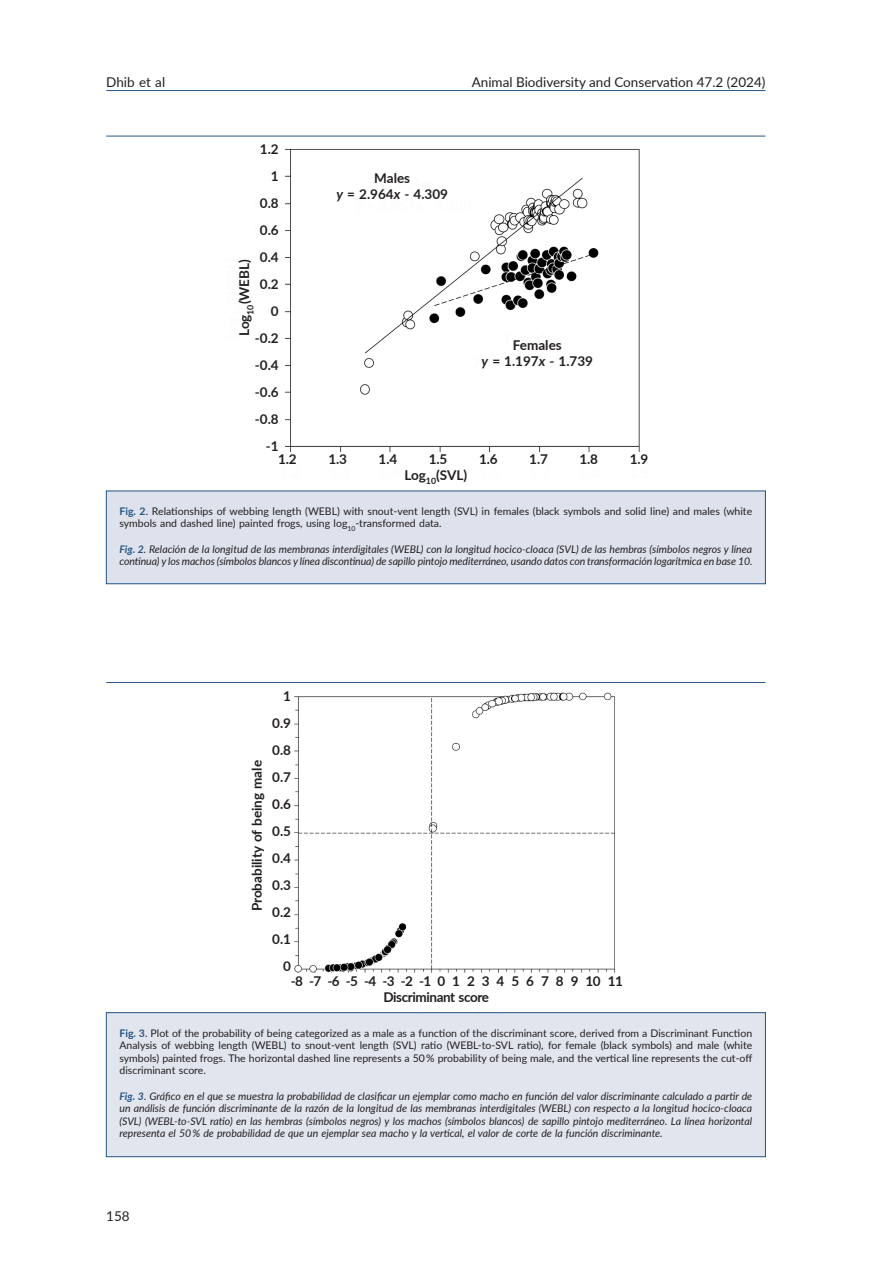
<style>
.page{position:relative;width:893px;height:1263px;background:#fff}
.page>*{position:absolute;margin:0;border:0;box-sizing:border-box;transform-origin:0 0}
.Figures-negre{font:700 13.5px "Lato";color:#231f20}
.t1{font:13.5px "Lato";color:#231f20}
.Figures-negre-2{font:700 13.5px "Lato";letter-spacing:-.03em;color:#231f20}
.Peu_2_esp{font:italic 10.5px/12.6px "Lato";letter-spacing:-.005em;color:#231f20}
.Peu_1_ang{font:10.5px/12.6px "Lato";color:#231f20}
.s1{font-style:italic}
.s2{font-weight:700;color:#265582}
</style>
<div class="page">
<hr style="left:106px;top:90px;width:659px;height:1px;background:#265582">
<img style="left:205px;top:149px;width:463px;height:342px">
<img style="left:294px;top:692px;width:321px;height:281px">
<div style="left:106px;top:491px;width:659px;height:93px;background:#dee2ec"></div>
<div style="left:106px;top:491px;width:660px;height:93px;border:1px solid #265582"></div>
<div style="left:106px;top:1013px;width:659px;height:144px;background:#e1e5ee"></div>
<div style="left:106px;top:1012px;width:660px;height:145px;border:1px solid #265582"></div>
<hr style="left:106px;top:136px;width:659px;height:1px;background:#265582">
<hr style="left:106px;top:682px;width:659px;height:1px;background:#265582">
<p class="t1" style="left:106px;top:72px;width:60px">Dhib et al</p>
<p class="t1" style="left:472px;top:72px;width:295px">Animal Biodiversity and Conservation 47.2 (2024)</p>
<p class="Figures-negre" style="left:260px;top:139px;width:20px">1.2</p>
<p class="Figures-negre" style="left:271px;top:166px;width:9px">1</p>
<p class="Figures-negre" style="left:260px;top:193px;width:20px">0.8</p>
<p class="Figures-negre" style="left:260px;top:220px;width:20px">0.6</p>
<p class="Figures-negre" style="left:260px;top:247px;width:20px">0.4</p>
<p class="Figures-negre" style="left:260px;top:274px;width:20px">0.2</p>
<p class="Figures-negre" style="left:271px;top:301px;width:9px">0</p>
<p class="Figures-negre" style="left:255px;top:328px;width:25px">-0.2</p>
<p class="Figures-negre" style="left:255px;top:355px;width:25px">-0.4</p>
<p class="Figures-negre" style="left:255px;top:382px;width:25px">-0.6</p>
<p class="Figures-negre" style="left:255px;top:409px;width:25px">-0.8</p>
<p class="Figures-negre" style="left:266px;top:436px;width:14px">-1</p>
<p class="Figures-negre" style="left:234px;top:336px;width:78px;rotate:-90deg">Log<sub>10</sub>(WEBL)</p>
<p class="Figures-negre" style="left:374px;top:168px;width:37px">Males</p>
<p class="Figures-negre" style="left:336px;top:184px;width:113px"><span class="s1">y</span> = 2.964<span class="s1">x</span> - 4.309</p>
<p class="Figures-negre" style="left:513px;top:335px;width:50px">Females</p>
<p class="Figures-negre" style="left:482px;top:352px;width:113px"><span class="s1">y</span> = 1.197<span class="s1">x</span> - 1.739</p>
<p class="Figures-negre" style="left:278px;top:449px;width:20px">1.2</p>
<p class="Figures-negre" style="left:328px;top:449px;width:20px">1.3</p>
<p class="Figures-negre" style="left:379px;top:449px;width:20px">1.4</p>
<p class="Figures-negre" style="left:429px;top:449px;width:20px">1.5</p>
<p class="Figures-negre" style="left:479px;top:449px;width:20px">1.6</p>
<p class="Figures-negre" style="left:529px;top:449px;width:20px">1.7</p>
<p class="Figures-negre" style="left:579px;top:449px;width:20px">1.8</p>
<p class="Figures-negre" style="left:630px;top:449px;width:20px">1.9</p>
<p class="Figures-negre" style="left:404px;top:465px;width:64px">Log<sub>10</sub>(SVL)</p>
<p class="Peu_1_ang" style="left:119px;top:504px;width:634px"><span class="s2">Fig. 2</span>. Relationships of webbing length (WEBL) with snout-vent length (SVL) in females (black symbols and solid line) and males (white symbols and dashed line) painted frogs, using log<sub>10</sub>-transformed data.</p>
<p class="Peu_2_esp" style="left:119px;top:542px;width:635px"><span class="s2">Fig. 2</span>. Relación de la longitud de las membranas interdigitales (WEBL) con la longitud hocico-cloaca (SVL) de las hembras (símbolos negros y línea continua) y los machos (símbolos blancos y línea discontinua) de sapillo pintojo mediterráneo, usando datos con transformación logarítmica en base 10.</p>
<p class="Figures-negre" style="left:247px;top:911px;width:153px;rotate:-90deg">Probability of being male</p>
<p class="Figures-negre" style="left:283px;top:686px;width:9px">1</p>
<p class="Figures-negre" style="left:272px;top:713px;width:20px">0.9</p>
<p class="Figures-negre" style="left:272px;top:740px;width:20px">0.8</p>
<p class="Figures-negre" style="left:272px;top:767px;width:20px">0.7</p>
<p class="Figures-negre" style="left:272px;top:794px;width:20px">0.6</p>
<p class="Figures-negre" style="left:272px;top:821px;width:20px">0.5</p>
<p class="Figures-negre" style="left:272px;top:848px;width:20px">0.4</p>
<p class="Figures-negre" style="left:272px;top:875px;width:20px">0.3</p>
<p class="Figures-negre" style="left:272px;top:902px;width:20px">0.2</p>
<p class="Figures-negre" style="left:272px;top:929px;width:20px">0.1</p>
<p class="Figures-negre" style="left:283px;top:956px;width:9px">0</p>
<p class="Figures-negre" style="left:291px;top:971px;width:334px">-8 -7 -6 -5 -4 -3 -2 -1 0 1 2 3 4 5 6 7 8 9 10 11</p>
<p class="Figures-negre-2" style="left:383px;top:987px;width:107px">Discriminant score</p>
<p class="Peu_1_ang" style="left:119px;top:1026px;width:634px;text-align:justify"><span class="s2">Fig. 3</span>. Plot of the probability of being categorized as a male as a function of the discriminant score, derived from a Discriminant Function Analysis of webbing length (WEBL) to snout-vent length (SVL) ratio (WEBL-to-SVL ratio), for female (black symbols) and male (white symbols) painted frogs. The horizontal dashed line represents a 50 % probability of being male, and the vertical line represents the cut-off discriminant score.</p>
<p class="Peu_2_esp" style="left:119px;top:1089px;width:634px;text-align:justify"><span class="s2">Fig. 3</span>. Gráfico en el que se muestra la probabilidad de clasificar un ejemplar como macho en función del valor discriminante calculado a partir de un análisis de función discriminante de la razón de la longitud de las membranas interdigitales (WEBL) con respecto a la longitud hocico-cloaca (SVL) (WEBL-to-SVL ratio) en las hembras (símbolos negros) y los machos (símbolos blancos) de sapillo pintojo mediterráneo. La línea horizontal representa el 50 % de probabilidad de que un ejemplar sea macho y la vertical, el valor de corte de la función discriminante.</p>
<p class="t1" style="left:106px;top:1206px;width:25px">158</p>
</div>
